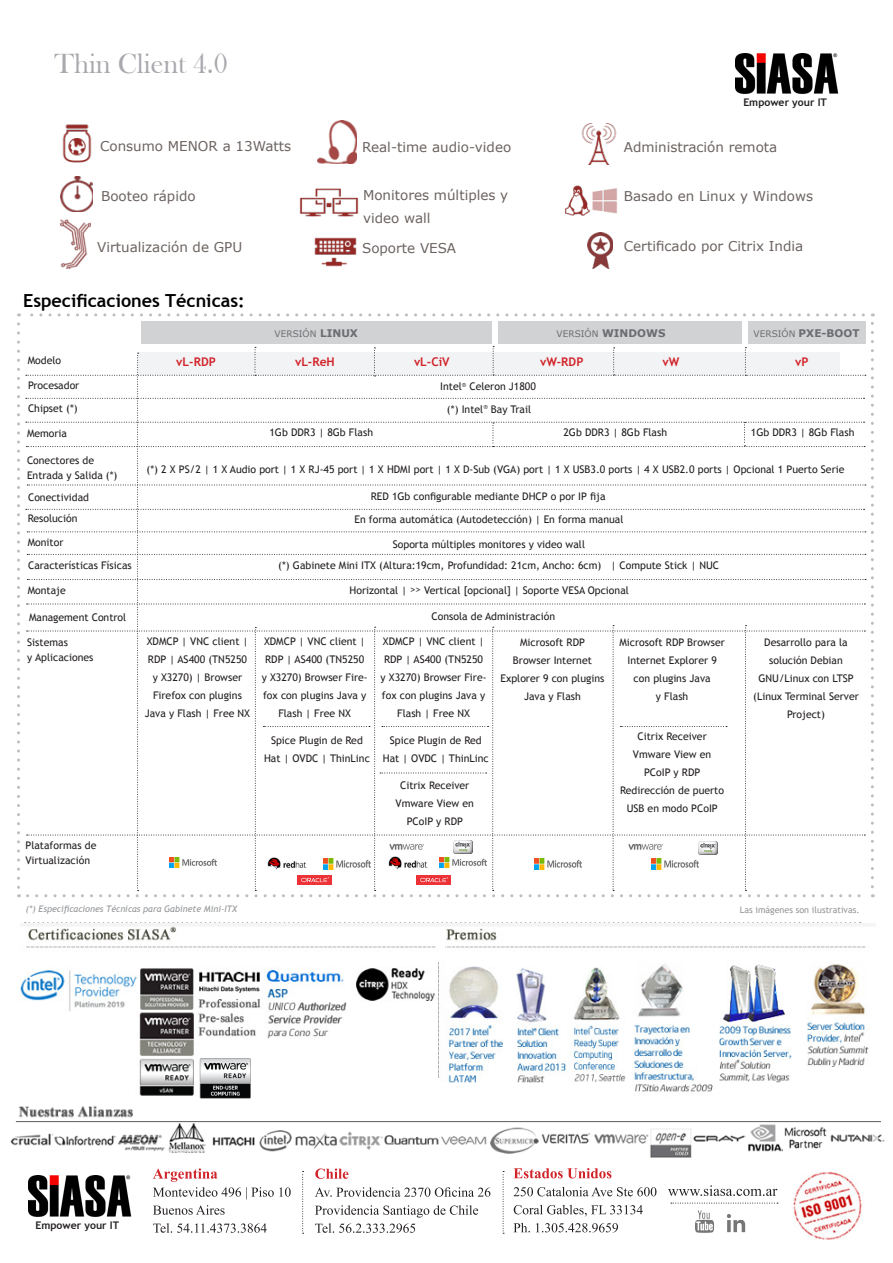
<style>
.page{position:relative;width:893px;height:1263px;background:#fff}
.page>*{position:absolute;margin:0;border:0;box-sizing:border-box;transform-origin:0 0}
.t1{font:28.5px "Bask Old Face";color:#a8a9ad}
.t2{font:700 18px "Trebuchet MS";color:#000}
.t3{font:13.5px/22.5px "Verdana";color:#6b6360}
.t4{font:700 12px "Trebuchet MS";color:#d1232a}
.t5{font:10.5px/18px "Trebuchet MS";color:#231f20;text-align:center}
.t6{font:700 10.5px "Trebuchet MS";color:#231f20}
.t7{font:700 10.5px "Verdana";color:#6c6d70}
.t8{font:italic 9px "Trebuchet MS";color:#939598}
.t9{font:9px "Trebuchet MS";color:#939598}
.t10{font:9px "Verdana";color:#6c6d70}
.s1{font-weight:700;font-size:10.5px}
.s2{font-weight:400;font-size:9px}
</style>
<div class="page">
<svg style="left:25px;top:922px;width:836px;height:2px"></svg>
<svg style="left:153px;top:1223px;width:114px;height:10px"></svg>
<svg style="left:153px;top:1205px;width:72px;height:10px"></svg>
<svg style="left:153px;top:1168px;width:138px;height:31px"></svg>
<svg style="left:315px;top:1223px;width:100px;height:10px"></svg>
<svg style="left:315px;top:1205px;width:163px;height:12px"></svg>
<svg style="left:315px;top:1187px;width:175px;height:10px"></svg>
<svg style="left:315px;top:1168px;width:33px;height:11px"></svg>
<svg style="left:513px;top:1223px;width:105px;height:9px"></svg>
<svg style="left:514px;top:1205px;width:129px;height:11px"></svg>
<svg style="left:513px;top:1187px;width:143px;height:9px"></svg>
<svg style="left:513px;top:1168px;width:98px;height:10px"></svg>
<svg style="left:503px;top:1171px;width:1px;height:63px"></svg>
<svg style="left:302px;top:1171px;width:2px;height:63px"></svg>
<img style="left:736px;top:53px;width:103px;height:41px">
<img style="left:28px;top:1176px;width:103px;height:41px">
<img style="left:793px;top:1172px;width:69px;height:68px">
<svg style="left:17px;top:313px;width:857px;height:584px"></svg>
<img style="left:170px;top:857px;width:47px;height:11px">
<img style="left:268px;top:857px;width:40px;height:13px">
<img style="left:323px;top:859px;width:47px;height:10px">
<img style="left:297px;top:875px;width:35px;height:9px">
<img style="left:389px;top:842px;width:34px;height:8px">
<img style="left:454px;top:840px;width:19px;height:13px">
<img style="left:439px;top:857px;width:47px;height:11px">
<img style="left:534px;top:859px;width:47px;height:10px">
<img style="left:629px;top:842px;width:34px;height:8px">
<img style="left:698px;top:842px;width:19px;height:13px">
<img style="left:651px;top:859px;width:47px;height:10px">
<img style="left:416px;top:875px;width:35px;height:9px">
<img style="left:318px;top:121px;width:39px;height:43px">
<img style="left:299px;top:188px;width:60px;height:29px">
<img style="left:314px;top:237px;width:43px;height:30px">
<img style="left:581px;top:124px;width:36px;height:41px">
<img style="left:564px;top:185px;width:53px;height:31px">
<img style="left:588px;top:232px;width:24px;height:36px">
<img style="left:62px;top:124px;width:30px;height:39px">
<img style="left:60px;top:177px;width:33px;height:34px">
<img style="left:60px;top:220px;width:30px;height:49px">
<img style="left:15px;top:1106px;width:865px;height:16px">
<img style="left:26px;top:924px;width:843px;height:174px">
<img style="left:19px;top:967px;width:120px;height:44px">
<img style="left:10px;top:1123px;width:875px;height:35px">
<img style="left:727px;top:1214px;width:19px;height:19px">
<img style="left:695px;top:1210px;width:19px;height:23px">
<svg style="left:668px;top:1185px;width:109px;height:11px"></svg>
<svg style="left:671px;top:1203px;width:107px;height:1px"></svg>
<img style="left:200px;top:1059px;width:51px;height:40px">
<p class="t1" style="left:54px;top:48px;width:175px">Thin Client 4.0</p>
<p class="t3" style="left:100px;top:135px;width:193px">Consumo MENOR a 13Watts</p>
<p class="t3" style="left:101px;top:185px;width:96px">Booteo rápido</p>
<p class="t3" style="left:362px;top:135px;width:151px">Real-time audio-video</p>
<p class="t3" style="left:363px;top:184px;width:147px">Monitores múltiples y video wall</p>
<p class="t3" style="left:97px;top:236px;width:147px">Virtualización de GPU</p>
<p class="t3" style="left:362px;top:236px;width:95px">Soporte VESA</p>
<p class="t2" style="left:23px;top:289px;width:223px">Especificaciones Técnicas:</p>
<p class="t6" style="left:743px;top:96px;width:85px">Empower your IT</p>
<p class="t3" style="left:624px;top:135px;width:155px">Administración remota</p>
<p class="t3" style="left:624px;top:185px;width:191px">Basado en Linux y Windows</p>
<p class="t3" style="left:624px;top:235px;width:181px">Certificado por Citrix India</p>
<p class="t10" style="left:275px;top:327px;width:85px">VERSIÓN <span class="s1">LINUX</span></p>
<p class="t10" style="left:557px;top:327px;width:110px">VERSIÓN <span class="s1">WINDOWS</span></p>
<p class="t7" style="left:754px;top:326px;width:107px"><span class="s2">VERSIÓN</span> PXE-BOOT</p>
<p class="t5" style="left:28px;top:351px;width:35px">Modelo</p>
<p class="t5" style="left:28px;top:376px;width:53px">Procesador</p>
<p class="t5" style="left:28px;top:400px;width:51px">Chipset (*)</p>
<p class="t5" style="left:27px;top:424px;width:42px">Memoria</p>
<p class="t5" style="left:27px;top:452px;width:69px">Conectores de</p>
<p class="t5" style="left:27px;top:467px;width:92px">Entrada y Salida (*)</p>
<p class="t5" style="left:28px;top:488px;width:63px">Conectividad</p>
<p class="t5" style="left:28px;top:509px;width:51px">Resolución</p>
<p class="t5" style="left:28px;top:556px;width:105px">Características Físicas</p>
<p class="t5" style="left:28px;top:581px;width:40px">Montaje</p>
<p class="t4" style="left:176px;top:354px;width:41px">vL-RDP</p>
<p class="t4" style="left:295px;top:354px;width:41px">vL-ReH</p>
<p class="t4" style="left:414px;top:354px;width:37px">vL-CiV</p>
<p class="t4" style="left:540px;top:354px;width:45px">vW-RDP</p>
<p class="t4" style="left:663px;top:354px;width:18px">vW</p>
<p class="t4" style="left:795px;top:354px;width:15px">vP</p>
<p class="t5" style="left:440px;top:378px;width:97px">Intel<sup>®</sup> Celeron J1800</p>
<p class="t5" style="left:447px;top:400px;width:86px">(*) Intel<sup>®</sup> Bay Trail</p>
<p class="t5" style="left:269px;top:423px;width:105px">1Gb DDR3 | 8Gb Flash</p>
<p class="t5" style="left:563px;top:423px;width:105px">2Gb DDR3 | 8Gb Flash</p>
<p class="t5" style="left:751px;top:423px;width:105px">1Gb DDR3 | 8Gb Flash</p>
<p class="t5" style="left:147px;top:460px;width:699px">(*) 2 X PS/2 | 1 X Audio port | 1 X RJ-45 port | 1 X HDMI port | 1 X D-Sub (VGA) port | 1 X USB3.0 ports | 4 X USB2.0 ports | Opcional 1 Puerto Serie</p>
<p class="t5" style="left:371px;top:488px;width:236px">RED 1Gb configurable mediante DHCP o por IP fija</p>
<p class="t5" style="left:354px;top:510px;width:271px">En forma automática (Autodetección) | En forma manual</p>
<p class="t5" style="left:278px;top:556px;width:442px">(*) Gabinete Mini ITX (Altura:19cm, Profundidad: 21cm, Ancho: 6cm) | Compute Stick | NUC</p>
<p class="t5" style="left:350px;top:581px;width:281px">Horizontal | &gt;&gt; Vertical [opcional] | Soporte VESA Opcional</p>
<p class="t5" style="left:28px;top:533px;width:37px">Monitor</p>
<p class="t5" style="left:393px;top:535px;width:194px">Soporta múltiples monitores y video wall</p>
<p class="t5" style="left:29px;top:608px;width:99px">Management Control</p>
<p class="t5" style="left:432px;top:607px;width:125px">Consola de Administración</p>
<p class="t5" style="left:27px;top:633px;width:42px">Sistemas</p>
<p class="t5" style="left:27px;top:648px;width:68px">y Aplicaciones</p>
<p class="t5" style="left:26px;top:837px;width:72px">Plataformas de</p>
<p class="t5" style="left:26px;top:852px;width:66px">Virtualización</p>
<p class="t5" style="left:145px;top:632px;width:107px">XDMCP | VNC client |<br>RDP | AS400 (TN5250 y X3270) | Browser<br>Firefox con plugins<br>Java y Flash | Free NX</p>
<p class="t5" style="left:262px;top:632px;width:108px">XDMCP | VNC client |<br>RDP | AS400 (TN5250 y X3270) Browser Fire&shy;fox con plugins Java y<br>Flash | Free NX</p>
<p class="t5" style="left:619px;top:633px;width:107px">Microsoft RDP Browser<br>Internet Explorer 9 con plugins Java</p>
<p class="t5" style="left:381px;top:632px;width:108px">XDMCP | VNC client |<br>RDP | AS400 (TN5250 y X3270) Browser Fire&shy;fox con plugins Java y<br>Flash | Free NX</p>
<p class="t5" style="left:383px;top:731px;width:107px">Spice Plugin de Red<br>Hat | OVDC | ThinLinc</p>
<p class="t5" style="left:520px;top:633px;width:66px">Microsoft RDP</p>
<p class="t5" style="left:500px;top:651px;width:105px">Browser Internet<br>Explorer 9 con plugins<br>Java y Flash</p>
<p class="t5" style="left:656px;top:687px;width:34px">y Flash</p>
<p class="t5" style="left:637px;top:728px;width:71px">Citrix Receiver</p>
<p class="t5" style="left:633px;top:746px;width:80px">Vmware View en<br>PCoIP y RDP</p>
<p class="t5" style="left:620px;top:782px;width:105px">Redirección de puerto<br>USB en modo PCoIP</p>
<p class="t5" style="left:264px;top:731px;width:107px">Spice Plugin de Red<br>Hat | OVDC | ThinLinc</p>
<p class="t5" style="left:400px;top:776px;width:71px">Citrix Receiver</p>
<p class="t5" style="left:396px;top:794px;width:80px">Vmware View en<br>PCoIP y RDP</p>
<p class="t5" style="left:753px;top:633px;width:107px">Desarrollo para la solución Debian<br>GNU/Linux con LTSP (Linux Terminal Server<br>Project)</p>
<p class="t8" style="left:26px;top:903px;width:213px">(*) Especificaciones Técnicas para Gabinete Mini-ITX</p>
<p class="t9" style="left:740px;top:904px;width:121px">Las imágenes son ilustrativas.</p>
<p class="t6" style="left:36px;top:1218px;width:85px">Empower your IT</p>
</div>
